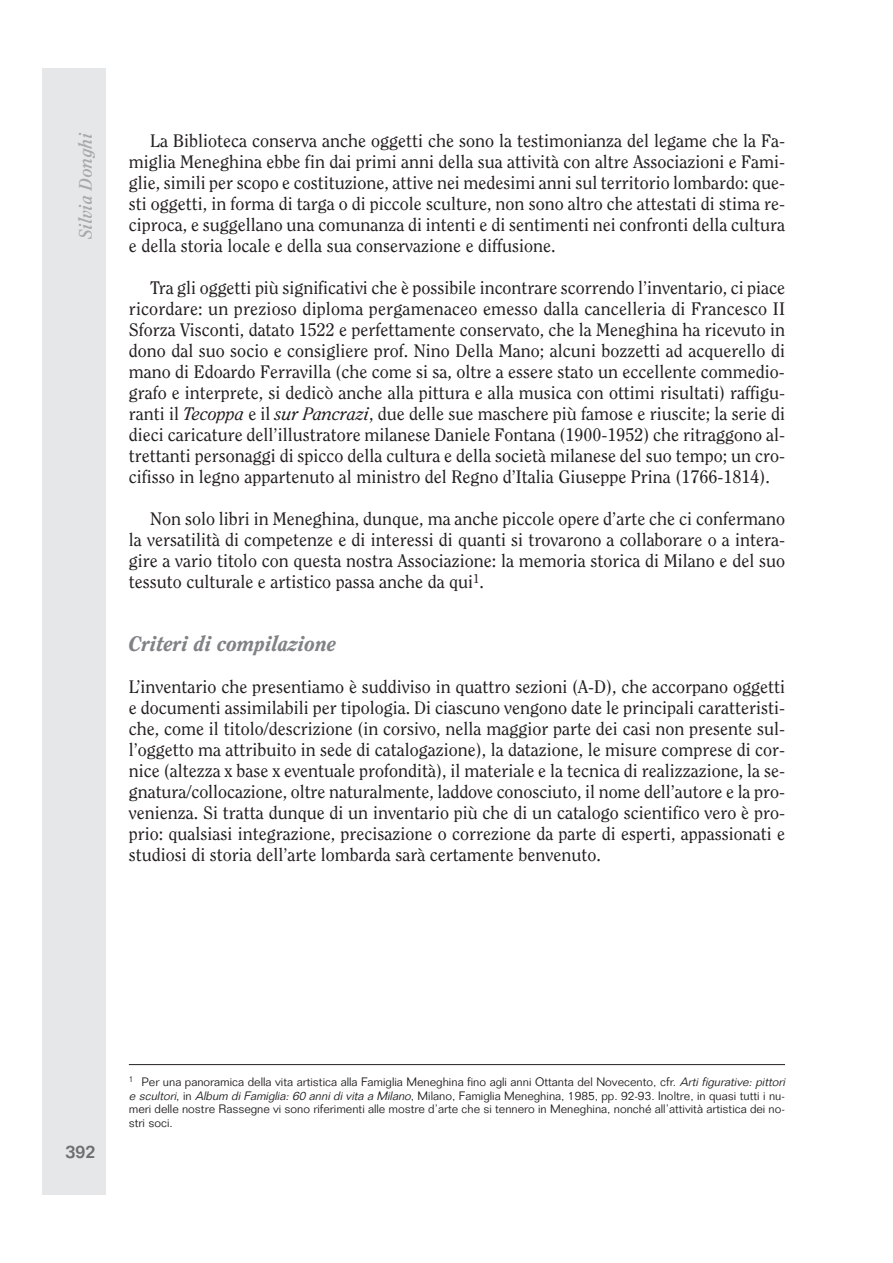
<style>
.page{position:relative;width:893px;height:1263px;background:#fff}
.page>*{position:absolute;margin:0;border:0;box-sizing:border-box;transform-origin:0 0}
.t1{font:italic 800 21px "Clearface";color:#808285}
.t2{font:18px/21px "Clearface";color:#231f20;text-align:justify}
.t3{font:italic 700 18px "Clearface";letter-spacing:.025em;color:#a7a9ac}
.t4{font:500 18px "Folio";color:#6d6e70}
.t5{font:300 12px/13.5px "Folio";color:#231f20}
.s1{font-style:italic}
</style>
<div class="page">
<div style="left:42px;top:68px;width:64px;height:1127px;background:#e6e7e8"></div>
<hr style="left:129px;top:1064px;width:656px;height:1px;background:#231f20">
<p class="t3" style="left:78px;top:239px;width:108px;rotate:-90deg">Silvia Donghi</p>
<p class="t2" style="left:129px;top:132px;width:658px;text-indent:21px">La Biblioteca conserva anche oggetti che sono la testimonianza del legame che la Fa&shy;miglia Meneghina ebbe fin dai primi anni della sua attività con altre Associazioni e Fami&shy;glie, simili per scopo e costituzione, attive nei medesimi anni sul territorio lombardo: que&shy;sti oggetti, in forma di targa o di piccole sculture, non sono altro che attestati di stima re&shy;ciproca, e suggellano una comunanza di intenti e di sentimenti nei confronti della cultura e della storia locale e della sua conservazione e diffusione.</p>
<p class="t2" style="left:129px;top:279px;width:658px;text-indent:21px">Tra gli oggetti più significativi che è possibile incontrare scorrendo l’inventario, ci piace ricordare: un prezioso diploma pergamenaceo emesso dalla cancelleria di Francesco II Sforza Visconti, datato 1522 e perfettamente conservato, che la Meneghina ha ricevuto in dono dal suo socio e consigliere prof. Nino Della Mano; alcuni bozzetti ad acquerello di mano di Edoardo Ferravilla (che come si sa, oltre a essere stato un eccellente commedio&shy;grafo e interprete, si dedicò anche alla pittura e alla musica con ottimi risultati) raffigu&shy;ranti il <span class="s1">Tecoppa</span> e il <span class="s1">sur Pancrazi</span>, due delle sue maschere più famose e riuscite; la serie di dieci caricature dell’illustratore milanese Daniele Fontana (1900-1952) che ritraggono al&shy;trettanti personaggi di spicco della cultura e della società milanese del suo tempo; un cro&shy;cifisso in legno appartenuto al ministro del Regno d’Italia Giuseppe Prina (1766-1814).</p>
<p class="t2" style="left:129px;top:510px;width:658px;text-indent:21px">Non solo libri in Meneghina, dunque, ma anche piccole opere d’arte che ci confermano la versatilità di competenze e di interessi di quanti si trovarono a collaborare o a intera&shy;gire a vario titolo con questa nostra Associazione: la memoria storica di Milano e del suo tessuto culturale e artistico passa anche da qui<sup>1</sup>.</p>
<p class="t1" style="left:129px;top:635px;width:209px">Criteri di compilazione</p>
<p class="t2" style="left:129px;top:678px;width:658px">L’inventario che presentiamo è suddiviso in quattro sezioni (A-D), che accorpano oggetti e documenti assimilabili per tipologia. Di ciascuno vengono date le principali caratteristi&shy;che, come il titolo/descrizione (in corsivo, nella maggior parte dei casi non presente sul&shy;l’oggetto ma attribuito in sede di catalogazione), la datazione, le misure comprese di cor&shy;nice (altezza x base x eventuale profondità), il materiale e la tecnica di realizzazione, la se&shy;gnatura/collocazione, oltre naturalmente, laddove conosciuto, il nome dell’autore e la pro&shy;venienza. Si tratta dunque di un inventario più che di un catalogo scientifico vero è pro&shy;prio: qualsiasi integrazione, precisazione o correzione da parte di esperti, appassionati e studiosi di storia dell’arte lombarda sarà certamente benvenuto.</p>
<p class="t4" style="left:66px;top:1145px;width:32px">392</p>
<p class="t5" style="left:129px;top:1077px;width:660px"><sup>1</sup> Per una panoramica della vita artistica alla Famiglia Meneghina fino agli anni Ottanta del Novecento, cfr. <span class="s1">Arti figurative: pittori e scultori</span>, in <span class="s1">Album di Famiglia: 60 anni di vita a Milano</span>, Milano, Famiglia Meneghina, 1985, pp. 92-93. Inoltre, in quasi tutti i nu&shy;meri delle nostre Rassegne vi sono riferimenti alle mostre d’arte che si tennero in Meneghina, nonché all’attività artistica dei no&shy;stri soci.</p>
</div>
